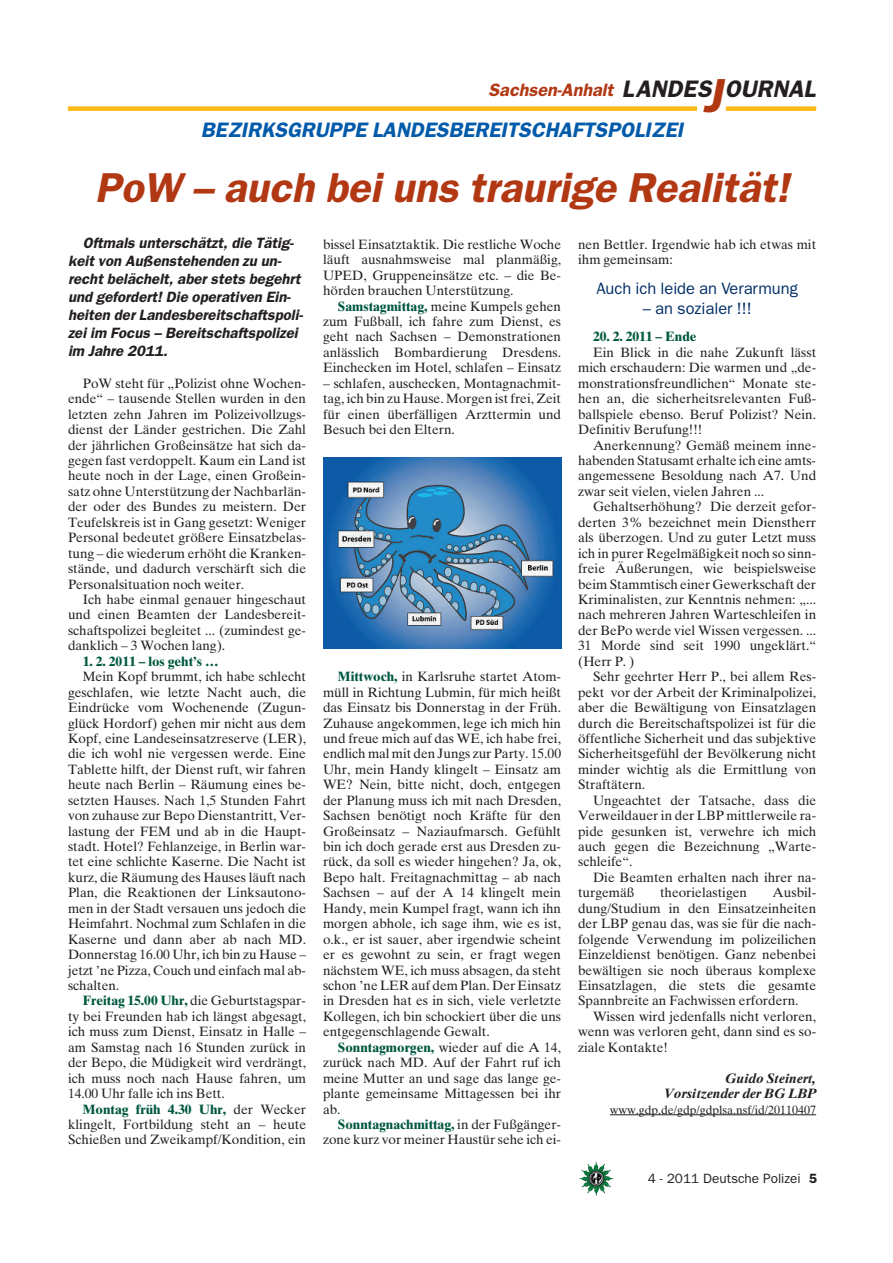
<style>
.page{position:relative;width:893px;height:1263px;background:#fff}
.page>*{position:absolute;margin:0;border:0;box-sizing:border-box;transform-origin:0 0}
.t1{font:42px "Franklin Gothic Demi Oblique OV FUXPPA";color:#b23814}
.t2{font:24px "Franklin Gothic Demi Oblique OV FUXPPA";color:#231f20}
.t3{font:21px "Franklin Gothic Demi Oblique OV FUXPPA";color:#015aaa}
.t4{font:18px "Franklin Gothic Demi Oblique OV FUXPPA";color:#b23814}
.t5{font:16.5px "Franklin Gothic Book OV DUXPPA";color:#002d66}
.t6{font:15px/18px "Franklin Gothic Demi Oblique OV FUXPPA";color:#231f20}
.t7{font:13.5px/15.5px "Times Ten Roman OV ZTXPPA";color:#231f20;text-align:justify}
.t8{font:13.5px "Times Ten Bold OV AUXPPA";color:#005840}
.t9{font:13.5px/15.5px "Times Ten Bold Italic OV BUXPPA";color:#231f20;text-align:right}
.t10{font:13.5px "Franklin Gothic Book OV DUXPPA";color:#231f20}
.t11{font:12px "Times Ten Roman OV ZTXPPA";color:#231f20}
.s1{font-size:48px;color:#b23814}
.s2{font-family:"Times New Roman"}
.s3{font-family:"Times Ten Bold OV AUXPPA";color:#005840}
.s4{font-family:"Times Ten Roman OV ZTXPPA";color:#231f20}
.s5{font-family:"Franklin Gothic Demi OV CUXPPA"}
</style>
<div class="page">
<img style="left:581px;top:1164px;width:32px;height:32px">
<hr style="left:610px;top:1114px;width:206px;height:1px;background:#231f20">
<div style="left:68px;top:106px;width:629px;height:5px;background:#fcb814"></div>
<div style="left:726px;top:106px;width:90px;height:5px;background:#fcb814"></div>
<img style="left:323px;top:457px;width:238px;height:192px">
<h2 class="t2" style="left:622px;top:79px;width:195px">LANDES<span class="s1">J</span> OURNAL</h2>
<h3 class="t4" style="left:488px;top:83px;width:126px">Sachsen-Anhalt</h3>
<h3 class="t3" style="left:201px;top:121px;width:484px">BEZIRKSGRUPPE LANDESBEREITSCHAFTSPOLIZEI</h3>
<h1 class="t1" style="left:95px;top:171px;width:696px">PoW – auch bei uns traurige Realität!</h1>
<p class="t6" style="left:68px;top:235px;width:237px;text-indent:15px">Oftmals unterschätzt, die Tätig&shy;keit von Außenstehenden zu un&shy;recht belächelt, aber stets begehrt und gefordert! Die operativen Ein&shy;heiten der Landesbereitschaftspoli&shy;zei im Focus – Bereitschaftspolizei im Jahre 2011.</p>
<p class="t7" style="left:68px;top:377px;width:240px;text-indent:15px">PoW steht für „Polizist ohne Wochen&shy;ende“ – tausende Stellen wurden in den letzten zehn Jahren im Polizeivollzugs&shy;dienst der Länder gestrichen. Die Zahl der jährlichen Großeinsätze hat sich da&shy;gegen fast verdoppelt. Kaum ein Land ist heute noch in der Lage, einen Großein&shy;satz ohne Unterstützung der Nachbarlän&shy;der oder des Bundes zu meistern. Der Teufelskreis ist in Gang gesetzt: Weniger Personal bedeutet größere Einsatzbelas&shy;tung – die wiederum erhöht die Kranken&shy;stände, und dadurch verschärft sich die Personalsituation noch weiter.</p>
<p class="t7" style="left:68px;top:593px;width:240px;text-indent:15px">Ich habe einmal genauer hingeschaut und einen Beamten der Landesbereit&shy;schaftspolizei begleitet ... (zumindest ge&shy;danklich – 3 Wochen lang).</p>
<p class="t8" style="left:83px;top:656px;width:137px">1. 2. 2011 – los geht’s …</p>
<p class="t7" style="left:68px;top:670px;width:240px;text-indent:15px">Mein Kopf brummt, ich habe schlecht geschlafen, wie letzte Nacht auch, die Eindrücke vom Wochenende (Zugun&shy;glück Hordorf) gehen mir nicht aus dem Kopf, eine Landeseinsatzreserve (LER), die ich wohl nie vergessen werde. Eine Tablette hilft, der Dienst ruft, wir fahren heute nach Berlin – Räumung eines be&shy;setzten Hauses. Nach 1,5 Stunden Fahrt von zuhause zur Bepo Dienstantritt, Ver&shy;lastung der FEM und ab in die Haupt&shy;stadt. Hotel? Fehlanzeige, in Berlin war&shy;tet eine schlichte Kaserne. Die Nacht ist kurz, die Räumung des Hauses läuft nach Plan, die Reaktionen der Linksautono&shy;men in der Stadt versauen uns jedoch die Heimfahrt. Nochmal zum Schlafen in die Kaserne und dann aber ab nach MD.<br>Donnerstag 16.00 Uhr, ich bin zu Hause – jetzt <span class="s2">’</span>ne Pizza, Couch und einfach mal ab&shy;schalten.</p>
<p class="t7" style="left:68px;top:995px;width:240px;text-indent:15px"><span class="s3">Freitag 15.00 Uhr,</span> die Geburtstagspar&shy;ty bei Freunden hab ich längst abgesagt, ich muss zum Dienst, Einsatz in Halle – am Samstag nach 16 Stunden zurück in der Bepo, die Müdigkeit wird verdrängt, ich muss noch nach Hause fahren, um 14.00 Uhr falle ich ins Bett.</p>
<p class="t8" style="left:83px;top:1104px;width:225px">Montag früh 4.30 Uhr, <span class="s4">der Wecker</span></p>
<p class="t7" style="left:68px;top:1118px;width:240px">klingelt, Fortbildung steht an – heute<br>Schießen und Zweikampf/Kondition, ein</p>
<p class="t7" style="left:323px;top:238px;width:240px">bissel Einsatztaktik. Die restliche Woche läuft ausnahmsweise mal planmäßig, UPED, Gruppeneinsätze etc. – die Be&shy;hörden brauchen Unterstützung.</p>
<p class="t7" style="left:323px;top:300px;width:240px;text-indent:15px"><span class="s3">Samstagmittag,</span> meine Kumpels gehen zum Fußball, ich fahre zum Dienst, es geht nach Sachsen – Demonstrationen anlässlich Bombardierung Dresdens.<br>Einchecken im Hotel, schlafen – Einsatz</p>
<p class="t7" style="left:323px;top:377px;width:239px">– schlafen, auschecken, Montagnachmit&shy;tag, ich bin zu Hause. Morgen ist frei, Zeit für einen überfälligen Arzttermin und Besuch bei den Eltern.</p>
<p class="t7" style="left:323px;top:670px;width:240px;text-indent:15px"><span class="s3">Mittwoch,</span> in Karlsruhe startet Atom&shy;müll in Richtung Lubmin, für mich heißt das Einsatz bis Donnerstag in der Früh.<br>Zuhause angekommen, lege ich mich hin und freue mich auf das WE, ich habe frei, endlich mal mit den Jungs zur Party. 15.00<br>Uhr, mein Handy klingelt – Einsatz am WE? Nein, bitte nicht, doch, entgegen der Planung muss ich mit nach Dresden, Sachsen benötigt noch Kräfte für den Großeinsatz – Naziaufmarsch. Gefühlt bin ich doch gerade erst aus Dresden zu&shy;rück, da soll es wieder hingehen? Ja, ok, Bepo halt. Freitagnachmittag – ab nach Sachsen – auf der A 14 klingelt mein Handy, mein Kumpel fragt, wann ich ihn morgen abhole, ich sage ihm, wie es ist, o.k., er ist sauer, aber irgendwie scheint er es gewohnt zu sein, er fragt wegen nächstem WE, ich muss absagen, da steht schon <span class="s2">’</span>ne LER auf dem Plan. Der Einsatz in Dresden hat es in sich, viele verletzte Kollegen, ich bin schockiert über die uns entgegenschlagende Gewalt.</p>
<p class="t7" style="left:323px;top:1041px;width:240px;text-indent:15px"><span class="s3">Sonntagmorgen,</span> wieder auf die A 14, zurück nach MD. Auf der Fahrt ruf ich meine Mutter an und sage das lange ge&shy;plante gemeinsame Mittagessen bei ihr ab.</p>
<p class="t8" style="left:338px;top:1119px;width:225px">Sonntagnachmittag, <span class="s4">in der Fußgänger-</span></p>
<p class="t7" style="left:323px;top:1134px;width:239px">zone kurz vor meiner Haustür sehe ich ei-</p>
<p class="t7" style="left:578px;top:238px;width:240px">nen Bettler. Irgendwie hab ich etwas mit ihm gemeinsam:</p>
<p class="t5" style="left:596px;top:282px;width:203px">Auch ich leide an Verarmung</p>
<p class="t5" style="left:643px;top:302px;width:110px">– an sozialer !!!</p>
<p class="t8" style="left:593px;top:332px;width:105px">20. 2. 2011 – Ende</p>
<p class="t7" style="left:578px;top:346px;width:240px;text-indent:15px">Ein Blick in die nahe Zukunft lässt mich erschaudern: Die warmen und „de&shy;monstrationsfreundlichen“ Monate ste&shy;hen an, die sicherheitsrelevanten Fuß&shy;ballspiele ebenso. Beruf Polizist? Nein.<br>Definitiv Berufung!!!</p>
<p class="t7" style="left:578px;top:439px;width:240px;text-indent:15px">Anerkennung? Gemäß meinem inne&shy;habenden Statusamt erhalte ich eine amts&shy;angemessene Besoldung nach A7. Und zwar seit vielen, vielen Jahren ...</p>
<p class="t7" style="left:578px;top:500px;width:240px;text-indent:15px">Gehaltserhöhung? Die derzeit gefor&shy;derten 3% bezeichnet mein Dienstherr als überzogen. Und zu guter Letzt muss ich in purer Regelmäßigkeit noch so sinn&shy;freie Äußerungen, wie beispielsweise beim Stammtisch einer Gewerkschaft der Kriminalisten, zur Kenntnis nehmen: „... nach mehreren Jahren Warteschleifen in der BePo werde viel Wissen vergessen. ...<br>31 Morde sind seit 1990 ungeklärt.“ (Herr P. )</p>
<p class="t7" style="left:578px;top:670px;width:240px;text-indent:15px">Sehr geehrter Herr P., bei allem Res&shy;pekt vor der Arbeit der Kriminalpolizei, aber die Bewältigung von Einsatzlagen durch die Bereitschaftspolizei ist für die öffentliche Sicherheit und das subjektive Sicherheitsgefühl der Bevölkerung nicht minder wichtig als die Ermittlung von Straftätern.</p>
<p class="t7" style="left:578px;top:794px;width:240px;text-indent:15px">Ungeachtet der Tatsache, dass die Verweildauer in der LBP mittlerweile ra&shy;pide gesunken ist, verwehre ich mich auch gegen die Bezeichnung „Warte&shy;schleife“.</p>
<p class="t7" style="left:578px;top:871px;width:240px;text-indent:15px">Die Beamten erhalten nach ihrer na&shy;turgemäß</p>
<p class="t7" style="left:578px;top:886px;width:240px;text-indent:194px">Ausbil&shy;dung/Studium in den Einsatzeinheiten der LBP genau das, was sie für die nach&shy;folgende Verwendung im polizeilichen Einzeldienst benötigen. Ganz nebenbei bewältigen sie noch überaus komplexe Einsatzlagen, die stets die gesamte Spannbreite an Fachwissen erfordern.</p>
<p class="t7" style="left:578px;top:1010px;width:240px;text-indent:15px">Wissen wird jedenfalls nicht verloren, wenn was verloren geht, dann sind es so&shy;ziale Kontakte!</p>
<p class="t9" style="left:663px;top:1072px;width:154px">Guido Steinert,<br>Vorsitzender der BG LBP</p>
<p class="t11" style="left:610px;top:1105px;width:208px">www.gdp.de/gdp/gdplsa.nsf/id/20110407</p>
<p class="t7" style="left:660px;top:886px;width:88px">theorielastigen</p>
<p class="t10" style="left:648px;top:1173px;width:171px">4 - 2011 Deutsche Polizei <span class="s5">5</span></p>
</div>
